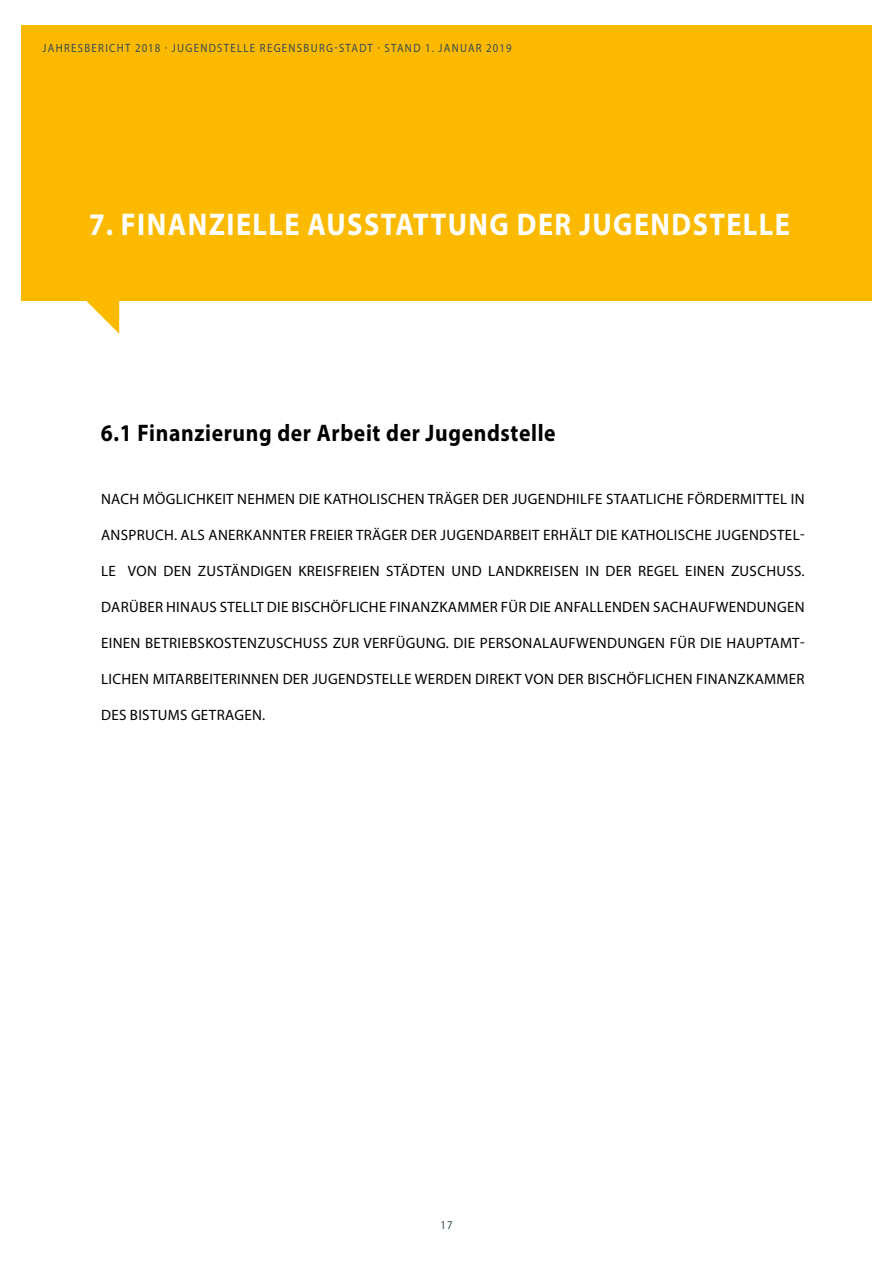
<style>
.page{position:relative;width:893px;height:1263px;background:#fff}
.page>*{position:absolute;margin:0;border:0;box-sizing:border-box;transform-origin:0 0}
.t1{font:700 31.5px "Myriad Pro";letter-spacing:.05em;color:#fff;scale:.9 1}
.t2{font:700 24px "Myriad Pro";letter-spacing:.03em;color:#000;scale:.9 1}
.t3{font:15px "Myriad Pro";letter-spacing:.02em;color:#000}
.t4{font:12px "Myriad Pro";letter-spacing:.12em;color:#354b54;scale:.9 1}
</style>
<div class="page">
<div style="left:21px;top:26px;width:851px;height:275px;background:#fbba00"></div>
<svg style="left:86px;top:301px;width:33px;height:33px"></svg>
<p class="t4" style="left:43px;top:40px;width:523px">JAHRESBERICHT 2018 · JUGENDSTELLE REGENSBURG-STADT · STAND 1. JANUAR 2019</p>
<h1 class="t1" style="left:89px;top:203px;width:780px">7. FINANZIELLE AUSSTATTUNG DER JUGENDSTELLE</h1>
<h2 class="t2" style="left:101px;top:417px;width:507px">6.1 Finanzierung der Arbeit der Jugendstelle</h2>
<p class="t3" style="left:101px;top:490px;width:705px">NACH MÖGLICHKEIT NEHMEN DIE KATHOLISCHEN TRÄGER DER JUGENDHILFE STAATLICHE FÖRDERMITTEL IN</p>
<p class="t3" style="left:101px;top:526px;width:705px">ANSPRUCH. ALS ANERKANNTER FREIER TRÄGER DER JUGENDARBEIT ERHÄLT DIE KATHOLISCHE JUGENDSTEL-</p>
<p class="t3" style="left:101px;top:562px;width:705px">LE VON DEN ZUSTÄNDIGEN KREISFREIEN STÄDTEN UND LANDKREISEN IN DER REGEL EINEN ZUSCHUSS.</p>
<p class="t3" style="left:101px;top:598px;width:705px">DARÜBER HINAUS STELLT DIE BISCHÖFLICHE FINANZKAMMER FÜR DIE ANFALLENDEN SACHAUFWENDUNGEN</p>
<p class="t3" style="left:101px;top:634px;width:705px">EINEN BETRIEBSKOSTENZUSCHUSS ZUR VERFÜGUNG. DIE PERSONALAUFWENDUNGEN FÜR DIE HAUPTAMT-</p>
<p class="t3" style="left:101px;top:670px;width:705px">LICHEN MITARBEITERINNEN DER JUGENDSTELLE WERDEN DIREKT VON DER BISCHÖFLICHEN FINANZKAMMER</p>
<p class="t3" style="left:101px;top:706px;width:166px">DES BISTUMS GETRAGEN.</p>
<p class="t4" style="left:440px;top:1218px;width:15px">17</p>
</div>
